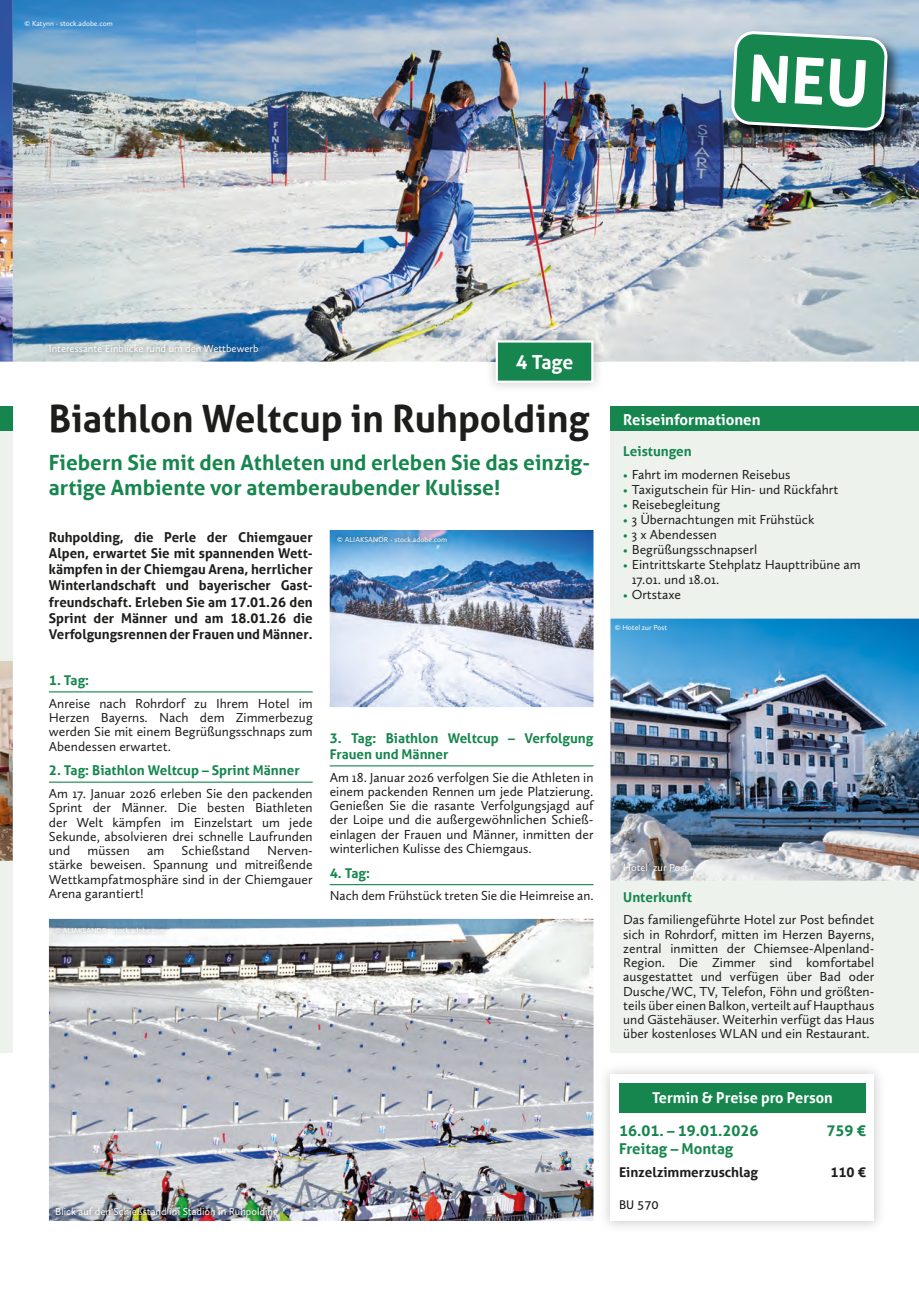
<style>
.page{position:relative;width:919px;height:1289px;background:#fff}
.page>*{position:absolute;margin:0;border:0;box-sizing:border-box;transform-origin:0 0}
.t1{font:700 37.5px "Aller";color:#1d1d1b}
.t2{font:700 21px/25.2px "Aller";color:#16864e}
.t3{font:700 19.5px "Aller";color:#fff}
.t4{font:700 15px "Aller";color:#fff}
.t5{font:700 15px/18px "Aller";color:#16864e}
.t6{font:13.5px/14.2px "Calluna Sans";color:#1d1d1b;text-align:justify}
.t7{font:700 13.5px/16.2px "Aller";color:#1d1d1b;text-align:justify}
.t8{font:700 13.5px/16.2px "Aller";color:#16864e}
.t9{font:12px "Aller";color:#1d1d1b}
.t10{font:10.5px "Calluna Sans";color:#fff}
.t11{font:7.5px "Calluna Sans";color:#fff}
.s1{font-size:12px;color:#16864e}
</style>
<div class="page">
<img style="left:0;top:0;width:918px;height:361px">
<img style="left:486px;top:331px;width:117px;height:56px">
<div style="left:496px;top:341px;width:96px;height:41px;background:#16864e"></div>
<div style="left:495px;top:340px;width:98px;height:43px;border:2px solid #fff"></div>
<div style="left:610px;top:406px;width:308px;height:26px;background:#16864e"></div>
<div style="left:610px;top:432px;width:308px;height:620px;background:#eef2ed"></div>
<div style="left:619px;top:1082px;width:246px;height:30px;background:#16864e"></div>
<hr style="left:49px;top:691px;width:264px;height:1px;background:#16864e">
<hr style="left:49px;top:781px;width:264px;height:1px;background:#16864e">
<hr style="left:330px;top:765px;width:263px;height:1px;background:#16864e">
<hr style="left:330px;top:884px;width:263px;height:1px;background:#16864e">
<img style="left:610px;top:618px;width:308px;height:262px">
<img style="left:46px;top:340px;width:216px;height:17px">
<img style="left:620px;top:859px;width:72px;height:16px">
<img style="left:49px;top:918px;width:544px;height:302px">
<img style="left:52px;top:1203px;width:230px;height:18px">
<img style="left:51px;top:922px;width:118px;height:15px">
<img style="left:728px;top:28px;width:174px;height:118px">
<img style="left:330px;top:530px;width:263px;height:177px">
<img style="left:333px;top:532px;width:118px;height:14px">
<div style="left:0;top:406px;width:13px;height:26px;background:#16864e"></div>
<div style="left:0;top:432px;width:13px;height:620px;background:#eef2ed"></div>
<img style="left:0;top:661px;width:13px;height:199px">
<svg style="left:732px;top:32px;width:154px;height:98px;background:#308f60"></svg>
<p class="t11" style="left:24px;top:21px;width:90px">© Katynn - stock.adobe.com</p>
<p class="t10" style="left:49px;top:345px;width:211px">Interessante Einblicke rund um den Wettbewerb</p>
<h3 class="t3" style="left:515px;top:350px;width:59px">4 Tage</h3>
<h1 class="t1" style="left:49px;top:396px;width:542px">Biathlon Weltcup in Ruhpolding</h1>
<h2 class="t2" style="left:49px;top:450px;width:543px">Fiebern Sie mit den Athleten und erleben Sie das einzig&shy;artige Ambiente vor atemberaubender Kulisse!</h2>
<p class="t7" style="left:49px;top:529px;width:265px">Ruhpolding, die Perle der Chiemgauer Alpen, erwartet Sie mit spannenden Wett&shy;kämpfen in der Chiemgau Arena, herrlicher Winterlandschaft und bayerischer Gast&shy;freundschaft. Erleben Sie am 17.01.26 den Sprint der Männer und am 18.01.26 die Verfolgungsrennen der Frauen und Männer.</p>
<p class="t8" style="left:49px;top:672px;width:42px">1. Tag:</p>
<p class="t6" style="left:49px;top:697px;width:265px">Anreise nach Rohrdorf zu Ihrem Hotel im Herzen Bayerns. Nach dem Zimmerbezug werden Sie mit einem Begrüßungsschnaps zum Abendessen erwartet.</p>
<p class="t8" style="left:49px;top:762px;width:252px">2. Tag: Biathlon Weltcup – Sprint Männer</p>
<p class="t6" style="left:49px;top:787px;width:265px">Am 17. Januar 2026 erleben Sie den packenden Sprint der Männer. Die besten Biathleten der Welt kämpfen im Einzelstart um jede Sekunde, absolvieren drei schnelle Laufrunden und</p>
<p class="t6" style="left:88px;top:844px;width:44px">müssen</p>
<p class="t6" style="left:147px;top:844px;width:19px">am</p>
<p class="t6" style="left:182px;top:844px;width:70px">Schießstand</p>
<p class="t6" style="left:49px;top:844px;width:265px;text-indent:218px">Nerven&shy;stärke beweisen. Spannung und mitreißende Wettkampfatmosphäre sind in der Chiemgauer Arena garantiert!</p>
<p class="t11" style="left:55px;top:927px;width:111px">© ALIAKSANDR - stock.adobe.com</p>
<p class="t11" style="left:337px;top:536px;width:111px">© ALIAKSANDR - stock.adobe.com</p>
<p class="t8" style="left:330px;top:730px;width:265px">3. Tag: Biathlon Weltcup – Verfolgung<br>Frauen und Männer</p>
<p class="t6" style="left:330px;top:771px;width:265px">Am 18. Januar 2026 verfolgen Sie die Athleten in einem packenden Rennen um jede Platzierung.<br>Genießen Sie die rasante Verfolgungsjagd auf der Loipe und die außergewöhnlichen Schieß&shy;einlagen der Frauen und Männer, inmitten der winterlichen Kulisse des Chiemgaus.</p>
<p class="t8" style="left:330px;top:865px;width:42px">4. Tag:</p>
<p class="t6" style="left:330px;top:890px;width:265px">Nach dem Frühstück treten Sie die Heimreise an.</p>
<p class="t4" style="left:623px;top:410px;width:139px">Reiseinformationen</p>
<p class="t8" style="left:623px;top:443px;width:70px">Leistungen</p>
<p class="t6" style="left:623px;top:469px;width:169px"><span class="s1">•</span> Fahrt im modernen Reisebus</p>
<p class="t6" style="left:623px;top:484px;width:216px"><span class="s1">•</span> Taxigutschein für Hin- und Rückfahrt</p>
<p class="t6" style="left:623px;top:499px;width:98px"><span class="s1">•</span> Reisebegleitung</p>
<p class="t6" style="left:623px;top:514px;width:193px"><span class="s1">•</span> 3 Übernachtungen mit Frühstück</p>
<p class="t6" style="left:623px;top:529px;width:95px"><span class="s1">•</span> 3 x Abendessen</p>
<p class="t6" style="left:623px;top:544px;width:135px"><span class="s1">•</span> Begrüßungsschnapserl</p>
<p class="t6" style="left:631px;top:558px;width:230px;line-height:15px;text-indent:-9px"><span class="s1">•</span> Eintrittskarte Stehplatz Haupttribüne am<br>17.01. und 18.01.</p>
<p class="t6" style="left:623px;top:589px;width:59px"><span class="s1">•</span> Ortstaxe</p>
<p class="t11" style="left:614px;top:624px;width:54px">© Hotel zur Post</p>
<p class="t10" style="left:623px;top:863px;width:67px">Hotel zur Post</p>
<p class="t8" style="left:623px;top:888px;width:70px">Unterkunft</p>
<p class="t6" style="left:623px;top:914px;width:252px">Das familiengeführte Hotel zur Post befindet sich in Rohrdorf, mitten im Herzen Bayerns, zentral inmitten der Chiemsee-Alpenland-Region. Die Zimmer sind komfortabel ausgestattet und verfügen über Bad oder Dusche/WC, TV, Telefon, Föhn und größten&shy;teils über einen Balkon, verteilt auf Haupthaus und Gästehäuser. Weiterhin verfügt das Haus über kostenloses WLAN und ein Restaurant.</p>
<p class="t10" style="left:55px;top:1207px;width:224px">Blick auf den Schießstand im Stadion in Ruhpolding</p>
<p class="t4" style="left:652px;top:1089px;width:182px">Termin &amp; Preise pro Person</p>
<p class="t5" style="left:826px;top:1122px;width:41px">759 €</p>
<p class="t7" style="left:830px;top:1164px;width:37px">110 €</p>
<p class="t5" style="left:619px;top:1122px;width:141px">16.01. – 19.01.2026<br>Freitag – Montag</p>
<p class="t7" style="left:619px;top:1164px;width:141px">Einzelzimmerzuschlag</p>
<p class="t9" style="left:619px;top:1197px;width:41px">BU 570</p>
</div>
